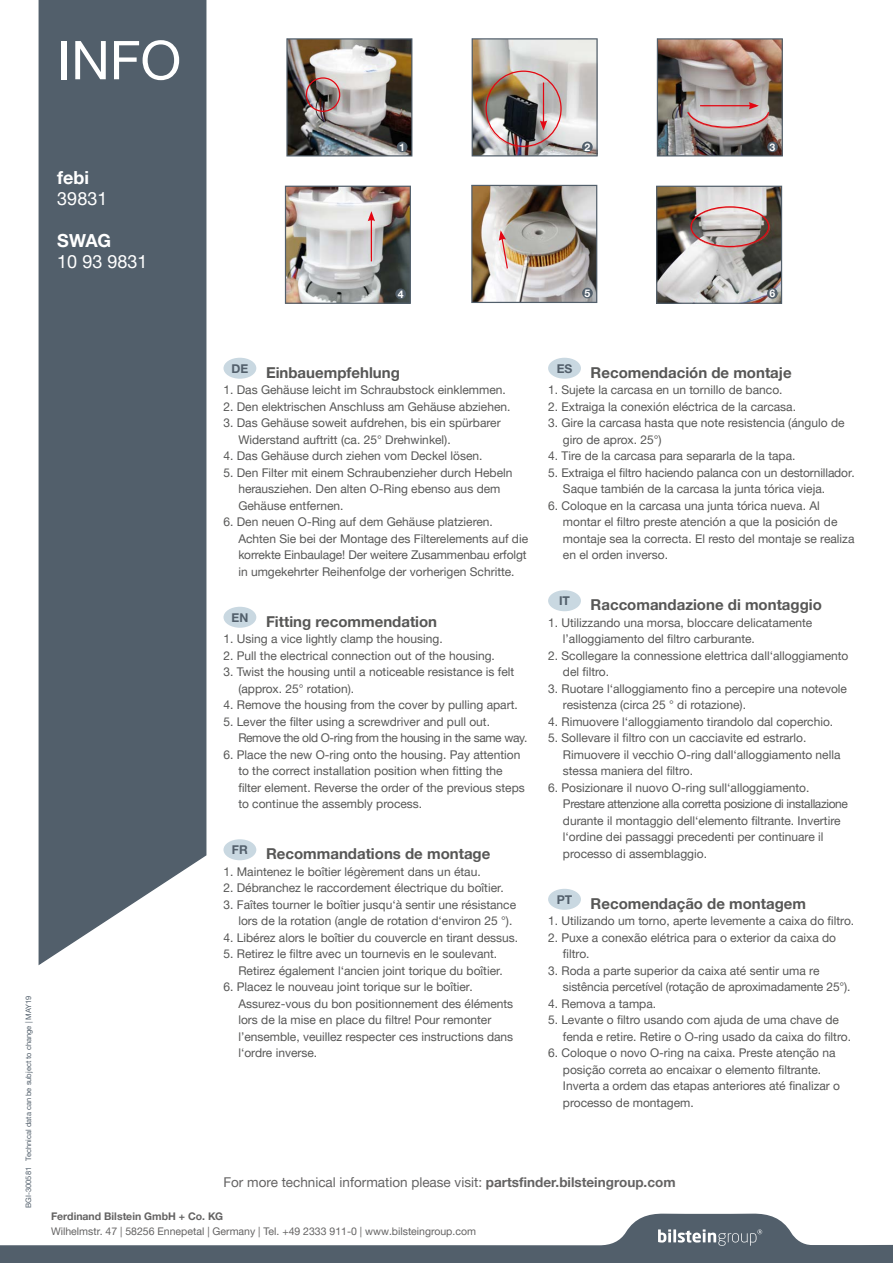
<style>
.page{position:relative;width:893px;height:1263px;background:#fff}
.page>*{position:absolute;margin:0;border:0;box-sizing:border-box;transform-origin:0 0}
.t1{font:53.55px "Helvetica Neue World 55 Roman";color:#fff}
.t2{font:18px "Helvetica Neue World 55 Roman";color:#fff}
.t3{font:700 18px "Helvetica Neue World 75";color:#fff}
.t4{font:700 15px "Helvetica Neue World 75";color:#575756}
.t5{font:13.5px "Helvetica Neue World 55 Roman";color:#646363}
.t6{font:700 12.15px "Helvetica Neue World 75";color:#525f6b}
.t7{font:12px/16.5px "Helvetica Neue World 55 Roman";color:#575756}
.t8{font:12px/16.5px "Helvetica Neue World 55 Roman";letter-spacing:-.03em;color:#575756}
.t9{font:10.5px "Helvetica Neue World 55 Roman";color:#646363}
.t10{font:700 10.5px "Helvetica Neue World 75";color:#646363}
.t11{font:700 10.5px "Helvetica Neue World 75";color:#fff}
.t12{font:7.5px "Helvetica Neue World 55 Roman";color:#525f6b}
.s1{font-family:"Helvetica Neue World 75";font-weight:700}
</style>
<div class="page">
<div style="left:38px;top:0;width:169px;height:966px;background:#525f6b"></div>
<div style="left:223px;top:358px;width:33px;height:21px;background:#c9d8e1;border-radius:50%"></div>
<div style="left:223px;top:607px;width:33px;height:21px;background:#c9d8e1;border-radius:50%"></div>
<div style="left:223px;top:839px;width:33px;height:21px;background:#c9d8e1;border-radius:50%"></div>
<div style="left:548px;top:358px;width:33px;height:21px;background:#c9d8e1;border-radius:50%"></div>
<div style="left:548px;top:590px;width:33px;height:21px;background:#c9d8e1;border-radius:50%"></div>
<div style="left:548px;top:889px;width:33px;height:21px;background:#c9d8e1;border-radius:50%"></div>
<svg style="left:0;top:1213px;width:893px;height:50px"></svg>
<img style="left:286px;top:38px;width:126px;height:118px">
<div style="left:397px;top:142px;width:10px;height:10px;background:#525f6b;border-radius:50%"></div>
<img style="left:656px;top:186px;width:126px;height:118px">
<div style="left:306px;top:77px;width:34px;height:35px;border:1px solid #e30613;border-radius:50%"></div>
<div style="left:767px;top:288px;width:11px;height:11px;background:#525f6b;border-radius:50%"></div>
<img style="left:472px;top:38px;width:126px;height:118px">
<img style="left:657px;top:38px;width:126px;height:118px">
<img style="left:285px;top:186px;width:126px;height:118px">
<img style="left:471px;top:185px;width:126px;height:118px">
<div style="left:690px;top:206px;width:79px;height:41px;border:1px solid #e30613;border-radius:50%"></div>
<h1 class="t1" style="left:57px;top:29px;width:125px">INFO</h1>
<h2 class="t3" style="left:57px;top:167px;width:33px">febi</h2>
<h2 class="t2" style="left:57px;top:188px;width:52px">39831</h2>
<h2 class="t3" style="left:57px;top:230px;width:55px">SWAG</h2>
<h2 class="t2" style="left:57px;top:251px;width:92px">10 93 9831</h2>
<p class="t11" style="left:399px;top:141px;width:7px">1</p>
<p class="t11" style="left:584px;top:141px;width:7px">2</p>
<p class="t11" style="left:770px;top:141px;width:7px">3</p>
<p class="t11" style="left:398px;top:288px;width:7px">4</p>
<p class="t11" style="left:584px;top:287px;width:7px">5</p>
<p class="t11" style="left:769px;top:287px;width:7px">6</p>
<p class="t12" style="left:24px;top:1208px;width:214px;rotate:-90deg">BGI-300581 Technical data can be subject to change | MAY19</p>
<p class="t4" style="left:232px;top:364px;width:170px"><sup>DE</sup> Einbauempfehlung</p>
<p class="t7" style="left:223px;top:382px;width:284px">1. Das Gehäuse leicht im Schraubstock einklemmen.</p>
<p class="t7" style="left:223px;top:398px;width:288px">2. Den elektrischen Anschluss am Gehäuse abziehen.</p>
<p class="t7" style="left:238px;top:415px;width:264px;text-indent:-15px">3. Das Gehäuse soweit aufdrehen, bis ein spürbarer<br>Widerstand auftritt (ca. 25° Drehwinkel).</p>
<p class="t7" style="left:223px;top:448px;width:261px">4. Das Gehäuse durch ziehen vom Deckel lösen.</p>
<p class="t7" style="left:238px;top:464px;width:276px;text-indent:-15px">5. Den Filter mit einem Schraubenzieher durch Hebeln herausziehen. Den alten O-Ring ebenso aus dem<br>Gehäuse entfernen.</p>
<p class="t7" style="left:238px;top:514px;width:291px;text-indent:-15px">6. Den neuen O-Ring auf dem Gehäuse platzieren.<br>Achten Sie bei der Montage des Filterelements auf die korrekte Einbaulage! Der weitere Zusammenbau erfolgt in umgekehrter Reihenfolge der vorherigen Schritte.</p>
<p class="t4" style="left:232px;top:613px;width:207px"><sup>EN</sup> Fitting recommendation</p>
<p class="t7" style="left:223px;top:631px;width:221px">1. Using a vice lightly clamp the housing.</p>
<p class="t7" style="left:223px;top:647px;width:273px">2. Pull the electrical connection out of the housing.</p>
<p class="t7" style="left:238px;top:664px;width:278px;text-indent:-15px">3. Twist the housing until a noticeable resistance is felt (approx. 25° rotation).</p>
<p class="t7" style="left:223px;top:697px;width:296px">4. Remove the housing from the cover by pulling apart.</p>
<p class="t8" style="left:238px;top:713px;width:291px;text-indent:-15px">5. Lever the filter using a screwdriver and pull out.<br>Remove the old O-ring from the housing in the same way.</p>
<p class="t7" style="left:238px;top:746px;width:288px;text-indent:-15px">6. Place the new O-ring onto the housing. Pay attention to the correct installation position when fitting the filter element. Reverse the order of the previous steps to continue the assembly process.</p>
<p class="t4" style="left:232px;top:845px;width:260px"><sup>FR</sup> Recommandations de montage</p>
<p class="t7" style="left:223px;top:863px;width:259px">1. Maintenez le boîtier légèrement dans un étau.</p>
<p class="t7" style="left:223px;top:880px;width:282px">2. Débranchez le raccordement électrique du boîtier.</p>
<p class="t7" style="left:238px;top:896px;width:279px;text-indent:-15px">3. Faîtes tourner le boîtier jusqu‘à sentir une résistance lors de la rotation (angle de rotation d‘environ 25 °).</p>
<p class="t7" style="left:223px;top:929px;width:296px">4. Libérez alors le boîtier du couvercle en tirant dessus.</p>
<p class="t7" style="left:238px;top:946px;width:266px;text-indent:-15px">5. Retirez le filtre avec un tournevis en le soulevant.<br>Retirez également l‘ancien joint torique du boîtier.</p>
<p class="t7" style="left:238px;top:979px;width:276px;text-indent:-15px">6. Placez le nouveau joint torique sur le boîtier.<br>Assurez-vous du bon positionnement des éléments lors de la mise en place du filtre! Pour remonter l’ensemble, veuillez respecter ces instructions dans l‘ordre inverse.</p>
<p class="t4" style="left:557px;top:364px;width:236px"><sup>ES</sup> Recomendación de montaje</p>
<p class="t7" style="left:548px;top:382px;width:236px">1. Sujete la carcasa en un tornillo de banco.</p>
<p class="t7" style="left:548px;top:398px;width:249px">2. Extraiga la conexión eléctrica de la carcasa.</p>
<p class="t7" style="left:563px;top:415px;width:283px;text-indent:-15px">3. Gire la carcasa hasta que note resistencia (ángulo de giro de aprox. 25°)</p>
<p class="t7" style="left:548px;top:448px;width:249px">4. Tire de la carcasa para separarla de la tapa.</p>
<p class="t7" style="left:563px;top:464px;width:293px;text-indent:-15px">5. Extraiga el filtro haciendo palanca con un destornillador.<br>Saque también de la carcasa la junta tórica vieja.</p>
<p class="t7" style="left:563px;top:497px;width:293px;text-indent:-15px">6. Coloque en la carcasa una junta tórica nueva. Al montar el filtro preste atención a que la posición de montaje sea la correcta. El resto del montaje se realiza en el orden inverso.</p>
<p class="t6" style="left:559px;top:594px;width:12px">IT</p>
<p class="t4" style="left:591px;top:596px;width:233px">Raccomandazione di montaggio</p>
<p class="t7" style="left:563px;top:614px;width:251px;text-indent:-15px">1. Utilizzando una morsa, bloccare delicatamente l’alloggiamento del filtro carburante.</p>
<p class="t7" style="left:563px;top:647px;width:287px;text-indent:-15px">2. Scollegare la connessione elettrica dall‘alloggiamento del filtro.</p>
<p class="t7" style="left:563px;top:680px;width:286px;text-indent:-15px">3. Ruotare l‘alloggiamento fino a percepire una notevole resistenza (circa 25 ° di rotazione).</p>
<p class="t7" style="left:548px;top:713px;width:287px">4. Rimuovere l‘alloggiamento tirandolo dal coperchio.</p>
<p class="t7" style="left:563px;top:730px;width:279px;text-indent:-15px">5. Sollevare il filtro con un cacciavite ed estrarlo.<br>Rimuovere il vecchio O-ring dall‘alloggiamento nella stessa maniera del filtro.</p>
<p class="t7" style="left:563px;top:779px;width:287px;text-indent:-15px">6. Posizionare il nuovo O-ring sull‘alloggiamento.<br>Prestare attenzione alla corretta posizione di installazione durante il montaggio dell‘elemento filtrante. Invertire l‘ordine dei passaggi precedenti per continuare il processo di assemblaggio.</p>
<p class="t4" style="left:557px;top:895px;width:251px"><sup>PT</sup> Recomendação de montagem</p>
<p class="t7" style="left:548px;top:913px;width:308px">1. Utilizando um torno, aperte levemente a caixa do filtro.</p>
<p class="t7" style="left:563px;top:929px;width:275px;text-indent:-15px">2. Puxe a conexão elétrica para o exterior da caixa do filtro.</p>
<p class="t7" style="left:563px;top:962px;width:289px;text-indent:-15px">3. Roda a parte superior da caixa até sentir uma re sistência percetível (rotação de aproximadamente 25°).</p>
<p class="t7" style="left:548px;top:995px;width:110px">4. Remova a tampa.</p>
<p class="t7" style="left:563px;top:1012px;width:290px;text-indent:-15px">5. Levante o filtro usando com ajuda de uma chave de fenda e retire. Retire o O-ring usado da caixa do filtro.</p>
<p class="t7" style="left:563px;top:1045px;width:279px;text-indent:-15px">6. Coloque o novo O-ring na caixa. Preste atenção na posição correta ao encaixar o elemento filtrante.<br>Inverta a ordem das etapas anteriores até finalizar o processo de montagem.</p>
<p class="t5" style="left:223px;top:1175px;width:454px">For more technical information please visit: <span class="s1">partsfinder.bilsteingroup.com</span></p>
<p class="t10" style="left:51px;top:1210px;width:174px">Ferdinand Bilstein GmbH + Co. KG</p>
<p class="t9" style="left:51px;top:1225px;width:426px">Wilhelmstr. 47 | 58256 Ennepetal | Germany | Tel. +49 2333 911-0 | www.bilsteingroup.com</p>
</div>
